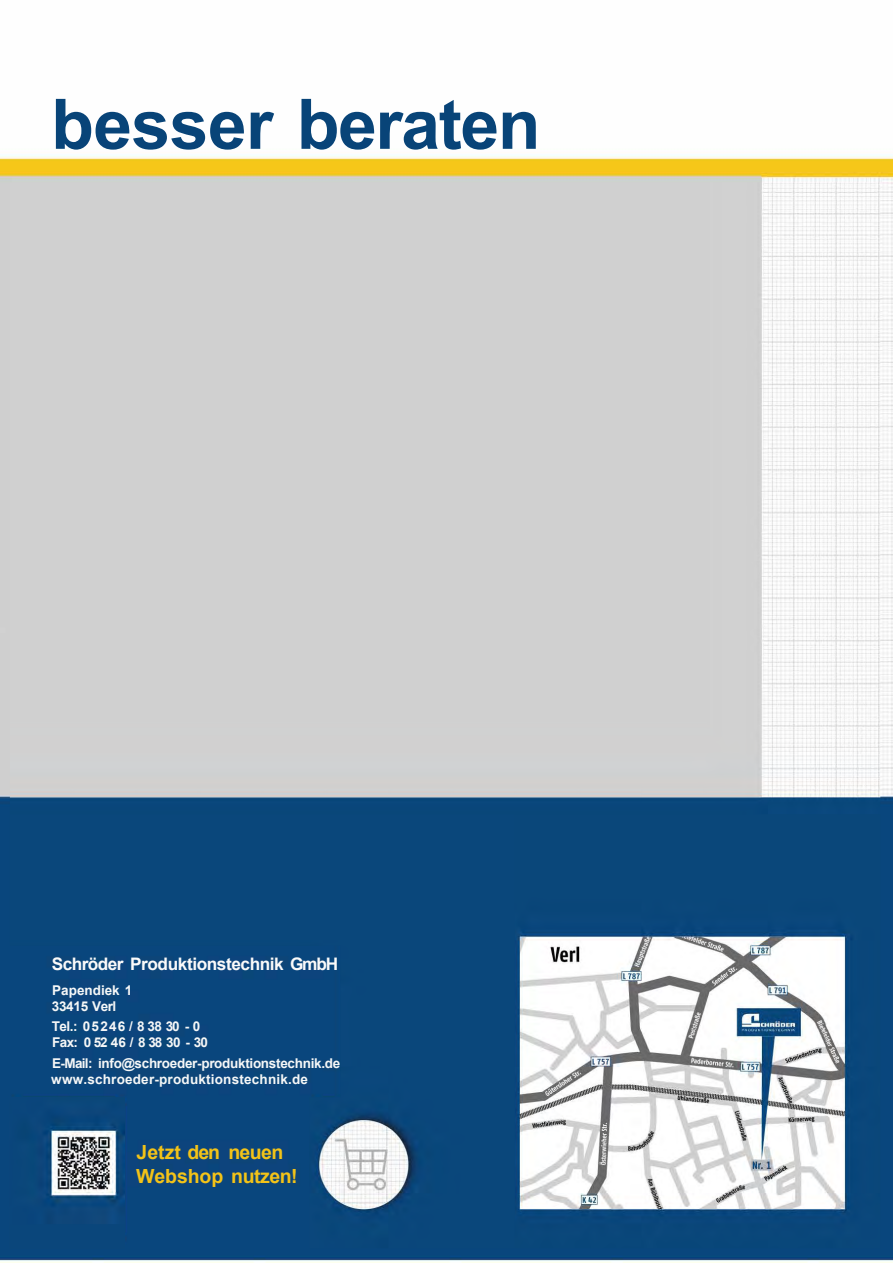
<style>
.page{position:relative;width:893px;height:1263px;background:#fff}
.page>*{position:absolute;margin:0;border:0;box-sizing:border-box;transform-origin:0 0}
.t1{font:700 69.75px "Arial";letter-spacing:-.02em;color:#084478}
.t2{font:700 19.5px/23.7px "Arial";letter-spacing:-.025em;color:#f3c318}
.t3{font:700 17.25px "Arial";letter-spacing:-.025em;color:#fafafa}
.t4{font:700 13.5px/16.4px "Arial";letter-spacing:-.02em;color:#f5f7f7}
.t5{font:700 13.5px/16.2px "Arial";letter-spacing:-.035em;color:#f6f7f7}
.t6{font:700 13.5px/16.2px "Arial";color:#f6f8f8}
</style>
<div class="page">
<img style="left:0;top:156px;width:893px;height:1107px">
<img style="left:10px;top:182px;width:870px;height:1066px">
<img style="left:10px;top:1097px;width:115px;height:151px">
<h1 class="t1" style="left:51px;top:75px;width:491px">besser beraten</h1>
<p class="t3" style="left:52px;top:952px;width:288px">Schröder Produktionstechnik GmbH</p>
<p class="t6" style="left:52px;top:982px;width:82px">Papendiek 1<br>33415 Verl</p>
<p class="t5" style="left:52px;top:1018px;width:158px">Tel.: 05246 / 8 38 30 - 0<br>Fax: 0 52 46 / 8 38 30 - 30</p>
<p class="t4" style="left:51px;top:1055px;width:290px">E-Mail: info@schroeder-produktionstechnik.de www.schroeder-produktionstechnik.de</p>
<h2 class="t2" style="left:136px;top:1141px;width:163px">Jetzt den neuen<br>Webshop nutzen!</h2>
</div>
